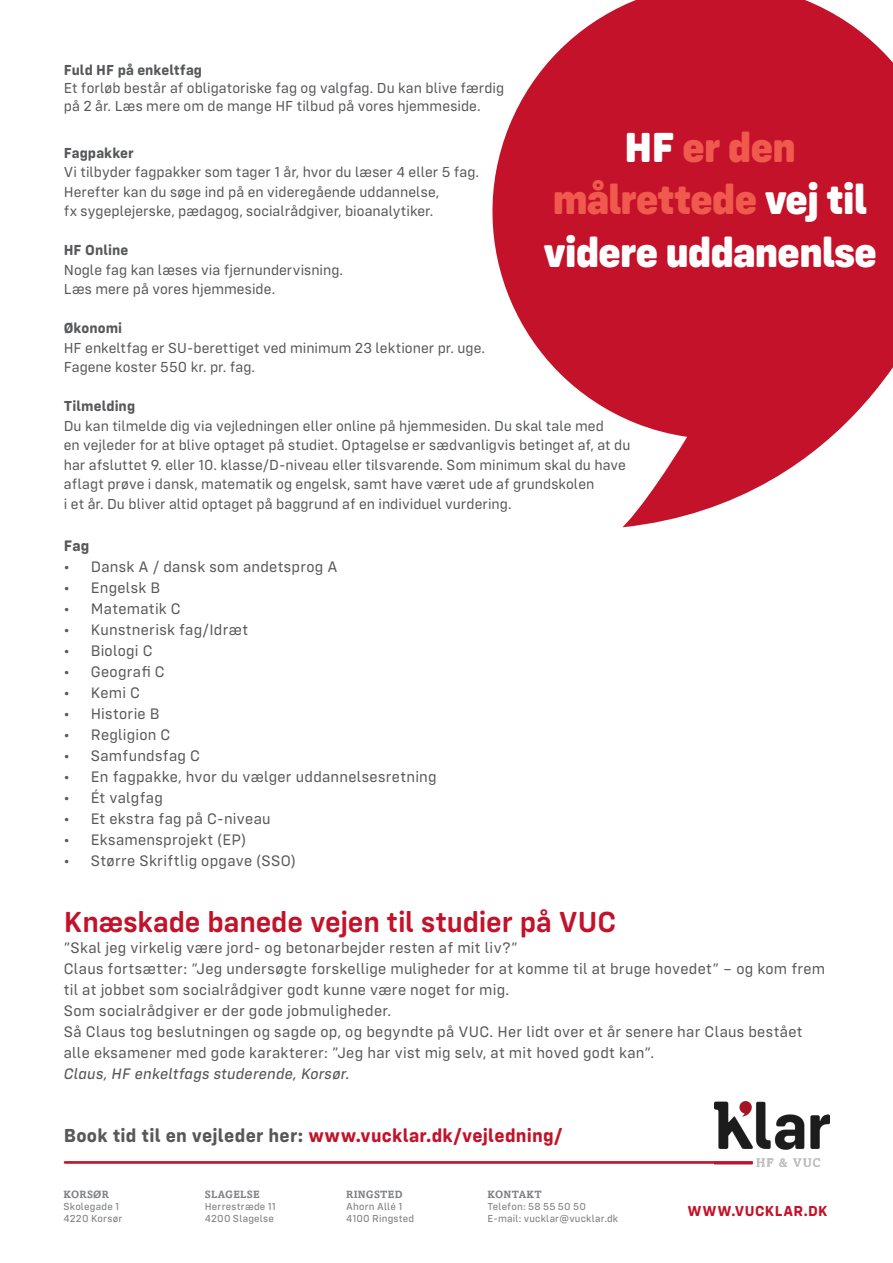
<style>
.page{position:relative;width:893px;height:1263px;background:#fff}
.page>*{position:absolute;margin:0;border:0;box-sizing:border-box;transform-origin:0 0}
.t1{font:800 43.5px "Config Rounded";letter-spacing:-.03em;color:#f0594d}
.t2{font:800 43.5px "Config Rounded";letter-spacing:-.03em;color:#fff}
.Ny_brød{font:600 30px "Config Rounded";letter-spacing:-.005em;color:#c31229}
.Ny_brød-2{font:700 19.5px "Config Rounded";letter-spacing:.01em;color:#c31229}
.Ny_brød-3{font:15.75px/21px "Config Rounded";letter-spacing:.015em;color:#57585a}
.Ny_brød-4{font:italic 15.75px "Config Rounded Text";letter-spacing:.015em;color:#57585a}
.Ny_brød-5{font:700 15.75px "Config Rounded";color:#57585a}
.Ny_brød-6{font:15px "Config Rounded";letter-spacing:.005em;color:#57585a}
.Ny_brød-7{font:700 15px "Config Rounded";letter-spacing:.005em;color:#57585a}
.Ny_brød-8{font:700 15px "Config Rounded";letter-spacing:.03em;color:#c31229}
.Ny_brød-9{font:10.5px "Config Rounded Text";letter-spacing:.02em;color:#808285}
.Ny_brød-10{font:700 10.5px "Amasis MT Std";letter-spacing:.025em;color:#808285}
.s1{color:#fff}
.s2{color:#57585a}
</style>
<div class="page">
<img style="left:714px;top:1102px;width:115px;height:64px">
<hr style="left:64px;top:1161px;width:689px;height:3px;background:#c31229">
<svg style="left:492px;top:0;width:401px;height:527px;fill:#c31229"></svg>
<p class="Ny_brød-7" style="left:64px;top:61px;width:140px">Fuld HF på enkeltfag</p>
<p class="Ny_brød-6" style="left:64px;top:80px;width:442px">Et forløb består af obligatoriske fag og valgfag. Du kan blive færdig</p>
<p class="Ny_brød-6" style="left:64px;top:98px;width:418px">på 2 år. Læs mere om de mange HF tilbud på vores hjemmeside.</p>
<p class="Ny_brød-7" style="left:64px;top:144px;width:72px">Fagpakker</p>
<p class="Ny_brød-6" style="left:64px;top:164px;width:417px">Vi tilbyder fagpakker som tager 1 år, hvor du læser 4 eller 5 fag.</p>
<p class="Ny_brød-6" style="left:64px;top:183px;width:377px">Herefter kan du søge ind på en videregående uddannelse,</p>
<p class="Ny_brød-6" style="left:64px;top:203px;width:371px">fx sygeplejerske, pædagog, socialrådgiver, bioanalytiker.</p>
<p class="Ny_brød-7" style="left:64px;top:241px;width:66px">HF Online</p>
<p class="Ny_brød-6" style="left:64px;top:261px;width:281px">Nogle fag kan læses via fjernundervisning.</p>
<p class="Ny_brød-6" style="left:64px;top:281px;width:213px">Læs mere på vores hjemmeside.</p>
<p class="Ny_brød-7" style="left:64px;top:319px;width:60px">Økonomi</p>
<p class="Ny_brød-6" style="left:64px;top:339px;width:423px">HF enkeltfag er SU-berettiget ved minimum 23 lektioner pr. uge.</p>
<p class="Ny_brød-6" style="left:64px;top:359px;width:193px">Fagene koster 550 kr. pr. fag.</p>
<p class="Ny_brød-7" style="left:64px;top:397px;width:73px">Tilmelding</p>
<p class="Ny_brød-6" style="left:64px;top:417px;width:542px">Du kan tilmelde dig via vejledningen eller online på hjemmesiden. Du skal tale med</p>
<p class="Ny_brød-6" style="left:64px;top:437px;width:568px">en vejleder for at blive optaget på studiet. Optagelse er sædvanligvis betinget af, at du</p>
<p class="Ny_brød-6" style="left:64px;top:456px;width:564px">har afsluttet 9. eller 10. klasse/D-niveau eller tilsvarende. Som minimum skal du have</p>
<p class="Ny_brød-6" style="left:64px;top:476px;width:532px">aflagt prøve i dansk, matematik og engelsk, samt have været ude af grundskolen</p>
<p class="Ny_brød-6" style="left:64px;top:495px;width:449px">i et år. Du bliver altid optaget på baggrund af en individuel vurdering.</p>
<p class="Ny_brød-5" style="left:64px;top:536px;width:27px">Fag</p>
<p class="Ny_brød-3" style="left:64px;top:556px;width:275px">• Dansk A / dansk som andetsprog A</p>
<p class="Ny_brød-3" style="left:64px;top:577px;width:98px">• Engelsk B</p>
<p class="Ny_brød-3" style="left:64px;top:598px;width:119px">• Matematik C</p>
<p class="Ny_brød-3" style="left:64px;top:619px;width:186px">• Kunstnerisk fag/Idræt</p>
<p class="Ny_brød-3" style="left:64px;top:640px;width:90px">• Biologi C</p>
<p class="Ny_brød-3" style="left:64px;top:661px;width:103px">• Geografi C</p>
<p class="Ny_brød-3" style="left:64px;top:682px;width:78px">• Kemi C</p>
<p class="Ny_brød-3" style="left:64px;top:703px;width:97px">• Historie B</p>
<p class="Ny_brød-3" style="left:64px;top:724px;width:108px">• Regligion C</p>
<p class="Ny_brød-3" style="left:64px;top:745px;width:138px">• Samfundsfag C</p>
<p class="Ny_brød-3" style="left:64px;top:766px;width:374px">• En fagpakke, hvor du vælger uddannelsesretning</p>
<p class="Ny_brød-3" style="left:64px;top:787px;width:101px">• Ét valgfag</p>
<p class="Ny_brød-3" style="left:64px;top:808px;width:208px">• Et ekstra fag på C-niveau</p>
<p class="Ny_brød-3" style="left:64px;top:829px;width:184px">• Eksamensprojekt (EP)</p>
<p class="Ny_brød-3" style="left:64px;top:850px;width:234px">• Større Skriftlig opgave (SSO)</p>
<p class="t1" style="left:624px;top:121px;width:173px"><span class="s1">HF</span> er den</p>
<p class="t1" style="left:552px;top:173px;width:317px">målrettede <span class="s1">vej til</span></p>
<p class="t2" style="left:543px;top:225px;width:335px">videre uddanenlse</p>
<p class="Ny_brød" style="left:64px;top:904px;width:554px">Knæskade banede vejen til studier på VUC</p>
<p class="Ny_brød-3" style="left:64px;top:937px;width:455px">”Skal jeg virkelig være jord- og betonarbejder resten af mit liv?”</p>
<p class="Ny_brød-3" style="left:64px;top:958px;width:763px">Claus fortsætter: ”Jeg undersøgte forskellige muligheder for at komme til at bruge hovedet” – og kom frem til at jobbet som socialrådgiver godt kunne være noget for mig.</p>
<p class="Ny_brød-3" style="left:64px;top:1000px;width:329px">Som socialrådgiver er der gode jobmuligheder.</p>
<p class="Ny_brød-3" style="left:64px;top:1021px;width:740px">Så Claus tog beslutningen og sagde op, og begyndte på VUC. Her lidt over et år senere har Claus bestået alle eksamener med gode karakterer: ”Jeg har vist mig selv, at mit hoved godt kan”.</p>
<p class="Ny_brød-4" style="left:64px;top:1064px;width:287px">Claus, HF enkeltfags studerende, Korsør.</p>
<p class="Ny_brød-2" style="left:64px;top:1124px;width:500px"><span class="s2">Book tid til en vejleder her:</span> www.vucklar.dk/vejledning/</p>
<p class="Ny_brød-10" style="left:64px;top:1188px;width:47px">KORSØR</p>
<p class="Ny_brød-9" style="left:64px;top:1201px;width:57px">Skolegade 1</p>
<p class="Ny_brød-9" style="left:64px;top:1213px;width:60px">4220 Korsør</p>
<p class="Ny_brød-10" style="left:205px;top:1188px;width:56px">SLAGELSE</p>
<p class="Ny_brød-9" style="left:205px;top:1201px;width:73px">Herrestræde 11</p>
<p class="Ny_brød-9" style="left:205px;top:1213px;width:71px">4200 Slagelse</p>
<p class="Ny_brød-10" style="left:346px;top:1188px;width:58px">RINGSTED</p>
<p class="Ny_brød-9" style="left:346px;top:1201px;width:58px">Ahorn Allé 1</p>
<p class="Ny_brød-9" style="left:346px;top:1213px;width:70px">4100 Ringsted</p>
<p class="Ny_brød-10" style="left:487px;top:1188px;width:56px">KONTAKT</p>
<p class="Ny_brød-9" style="left:487px;top:1201px;width:100px">Telefon: 58 55 50 50</p>
<p class="Ny_brød-9" style="left:487px;top:1213px;width:132px">E-mail: vucklar@vucklar.dk</p>
<p class="Ny_brød-8" style="left:688px;top:1201px;width:142px">WWW.VUCKLAR.DK</p>
</div>
